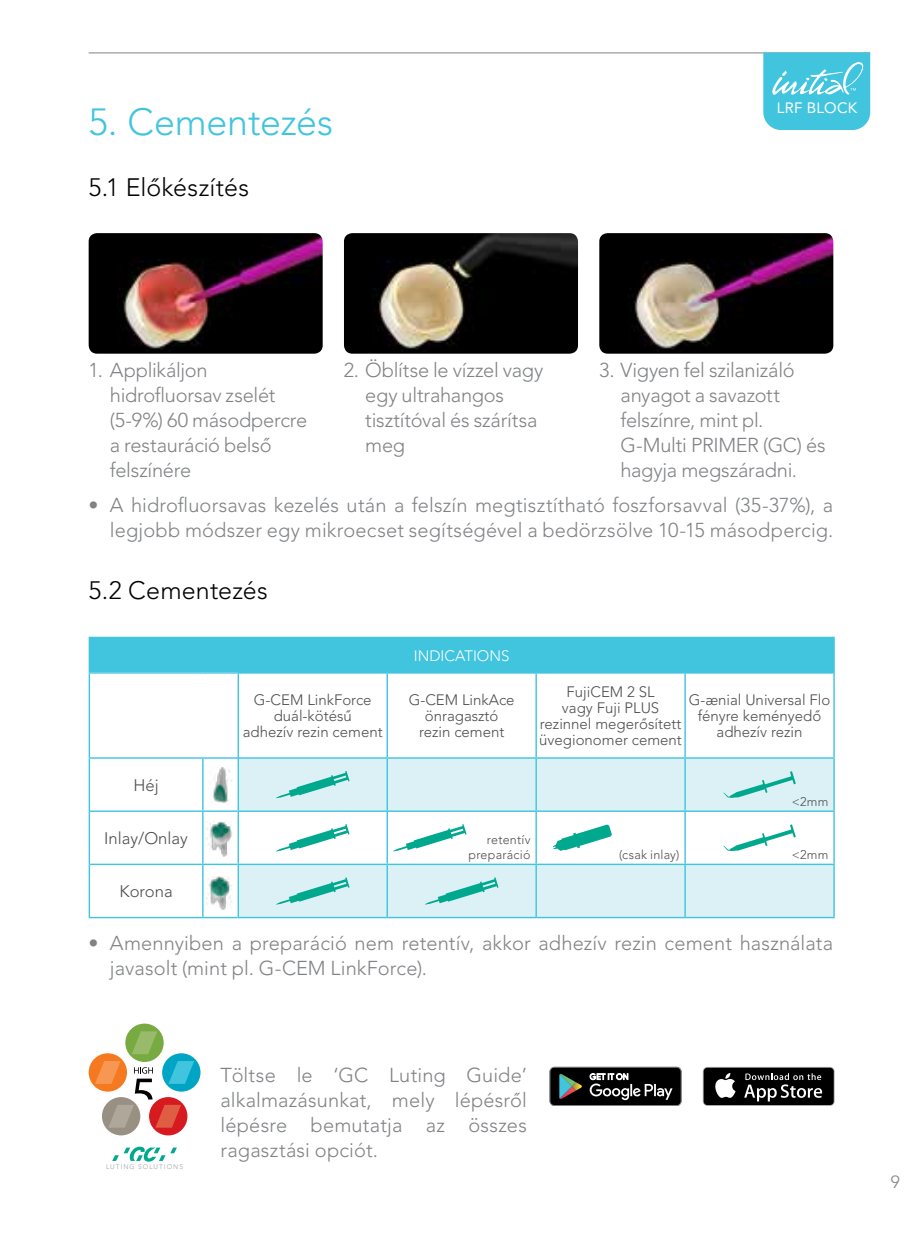
<style>
.page{position:relative;width:922px;height:1241px;background:#fff}
.page>*{position:absolute;margin:0;border:0;box-sizing:border-box;transform-origin:0 0}
.t1{font:300 37.5px "Avenir LT Std";letter-spacing:-.005em;color:#41c4de}
.t2{font:300 25px "Avenir LT Std";letter-spacing:.005em;color:#000}
.t3{font:300 20px/25px "Avenir LT Std";color:#808285}
.t4{font:300 17.5px "Avenir LT Std";color:#808285}
.t5{font:300 16.75px "Avenir LT Std";color:#4d4d4f}
.t6{font:300 15px/16.2px "Avenir LT Std";color:#4d4d4f;text-align:center}
.t7{font:300 15px "Avenir LT Std";color:#fff}
.t8{font:15px "Avenir LT Std";letter-spacing:.02em;color:#fff}
.t9{font:300 12.5px/15px "Avenir LT Std";letter-spacing:.015em;color:#4d4d4f;text-align:right}
.t10{font:300 6.75px "Avenir LT Std";color:#9d9fa2}
</style>
<div class="page">
<hr style="left:89px;top:52px;width:781px;height:1px;background:#808285">
<svg style="left:763px;top:52px;width:107px;height:78px;background:#54c9e0"></svg>
<img style="left:89px;top:233px;width:233px;height:120px">
<img style="left:344px;top:233px;width:234px;height:120px">
<img style="left:599px;top:233px;width:234px;height:120px">
<div style="left:125px;top:1023px;width:39px;height:38px;background:#78aa42;border-radius:50%"></div>
<div style="left:89px;top:1053px;width:38px;height:38px;background:#f47920;border-radius:50%"></div>
<div style="left:149px;top:1096px;width:38px;height:39px;background:#d71920;border-radius:50%"></div>
<div style="left:162px;top:1053px;width:38px;height:38px;background:#00a4c4;border-radius:50%"></div>
<div style="left:102px;top:1096px;width:38px;height:39px;background:#989183;border-radius:50%"></div>
<svg style="left:132px;top:1031px;width:25px;height:22px"></svg>
<svg style="left:95px;top:1060px;width:99px;height:67px"></svg>
<svg style="left:112px;top:1146px;width:65px;height:15px"></svg>
<svg style="left:549px;top:1066px;width:132px;height:39px;background:#2d302f"></svg>
<svg style="left:702px;top:1066px;width:132px;height:39px"></svg>
<div style="left:703px;top:1067px;width:130px;height:37px;background:#000;border-radius:4px"></div>
<svg style="left:715px;top:1073px;width:20px;height:24px"></svg>
<svg style="left:744px;top:1073px;width:77px;height:28px"></svg>
<div style="left:89px;top:637px;width:744px;height:35px;background:#41c4de"></div>
<svg style="left:90px;top:673px;width:743px;height:243px"></svg>
<svg style="left:239px;top:758px;width:594px;height:158px;fill:#dbf1f6"></svg>
<hr style="left:89px;top:636px;width:114px;height:2px;background:#41c4de">
<hr style="left:203px;top:636px;width:35px;height:2px;background:#41c4de">
<hr style="left:238px;top:636px;width:149px;height:2px;background:#41c4de">
<hr style="left:387px;top:636px;width:149px;height:2px;background:#41c4de">
<hr style="left:536px;top:636px;width:149px;height:2px;background:#41c4de">
<hr style="left:685px;top:636px;width:149px;height:2px;background:#41c4de">
<hr style="left:833px;top:638px;width:1px;height:34px;background:#41c4de">
<hr style="left:89px;top:672px;width:114px;height:1px;background:#41c4de">
<hr style="left:89px;top:673px;width:1px;height:84px;background:#41c4de">
<hr style="left:203px;top:672px;width:36px;height:1px;background:#41c4de">
<hr style="left:89px;top:757px;width:114px;height:1px;background:#41c4de">
<hr style="left:203px;top:757px;width:36px;height:1px;background:#41c4de">
<hr style="left:90px;top:810px;width:113px;height:1px;background:#41c4de">
<hr style="left:203px;top:810px;width:34px;height:1px;background:#41c4de">
<hr style="left:90px;top:863px;width:113px;height:2px;background:#41c4de">
<hr style="left:203px;top:863px;width:34px;height:2px;background:#41c4de">
<hr style="left:89px;top:916px;width:114px;height:2px;background:#41c4de">
<hr style="left:203px;top:916px;width:34px;height:2px;background:#41c4de">
<hr style="left:239px;top:672px;width:148px;height:1px;background:#41c4de">
<hr style="left:387px;top:672px;width:149px;height:1px;background:#41c4de">
<hr style="left:536px;top:672px;width:149px;height:1px;background:#41c4de">
<hr style="left:685px;top:672px;width:148px;height:1px;background:#41c4de">
<hr style="left:89px;top:758px;width:1px;height:53px;background:#41c4de">
<hr style="left:202px;top:758px;width:1px;height:52px;background:#41c4de">
<hr style="left:237px;top:757px;width:150px;height:1px;background:#41c4de">
<hr style="left:387px;top:757px;width:149px;height:1px;background:#41c4de">
<hr style="left:536px;top:757px;width:149px;height:1px;background:#41c4de">
<hr style="left:685px;top:757px;width:149px;height:1px;background:#41c4de">
<hr style="left:89px;top:811px;width:1px;height:53px;background:#41c4de">
<hr style="left:202px;top:811px;width:1px;height:52px;background:#41c4de">
<hr style="left:237px;top:810px;width:150px;height:1px;background:#41c4de">
<hr style="left:387px;top:810px;width:149px;height:1px;background:#41c4de">
<hr style="left:536px;top:810px;width:149px;height:1px;background:#41c4de">
<hr style="left:685px;top:810px;width:149px;height:1px;background:#41c4de">
<hr style="left:89px;top:864px;width:1px;height:52px;background:#41c4de">
<hr style="left:202px;top:865px;width:1px;height:51px;background:#41c4de">
<hr style="left:237px;top:863px;width:150px;height:2px;background:#41c4de">
<hr style="left:387px;top:863px;width:149px;height:2px;background:#41c4de">
<hr style="left:536px;top:863px;width:149px;height:2px;background:#41c4de">
<hr style="left:685px;top:863px;width:149px;height:2px;background:#41c4de">
<hr style="left:237px;top:916px;width:150px;height:2px;background:#41c4de">
<hr style="left:387px;top:916px;width:149px;height:2px;background:#41c4de">
<hr style="left:536px;top:916px;width:149px;height:2px;background:#41c4de">
<hr style="left:685px;top:916px;width:149px;height:2px;background:#41c4de">
<hr style="left:237px;top:673px;width:2px;height:84px;background:#41c4de">
<hr style="left:386px;top:673px;width:2px;height:84px;background:#41c4de">
<hr style="left:535px;top:673px;width:1px;height:84px;background:#41c4de">
<hr style="left:684px;top:673px;width:1px;height:84px;background:#41c4de">
<hr style="left:833px;top:672px;width:1px;height:85px;background:#41c4de">
<hr style="left:386px;top:811px;width:2px;height:52px;background:#41c4de">
<hr style="left:535px;top:811px;width:1px;height:52px;background:#41c4de">
<hr style="left:684px;top:811px;width:1px;height:52px;background:#41c4de">
<hr style="left:833px;top:811px;width:1px;height:52px;background:#41c4de">
<hr style="left:237px;top:758px;width:2px;height:52px;background:#41c4de">
<hr style="left:386px;top:758px;width:2px;height:52px;background:#41c4de">
<hr style="left:535px;top:758px;width:1px;height:52px;background:#41c4de">
<hr style="left:684px;top:758px;width:1px;height:52px;background:#41c4de">
<hr style="left:833px;top:758px;width:1px;height:52px;background:#41c4de">
<hr style="left:237px;top:865px;width:2px;height:51px;background:#41c4de">
<hr style="left:386px;top:865px;width:2px;height:51px;background:#41c4de">
<hr style="left:535px;top:865px;width:1px;height:51px;background:#41c4de">
<hr style="left:684px;top:865px;width:1px;height:51px;background:#41c4de">
<hr style="left:833px;top:865px;width:1px;height:51px;background:#41c4de">
<hr style="left:237px;top:811px;width:2px;height:52px;background:#41c4de">
<img style="left:208px;top:767px;width:25px;height:35px">
<svg style="left:276px;top:770px;width:73px;height:28px;background:#a6dfdd"></svg>
<svg style="left:723px;top:771px;width:72px;height:26px;background:#b3e3e3"></svg>
<img style="left:207px;top:821px;width:27px;height:35px">
<svg style="left:276px;top:824px;width:73px;height:27px"></svg>
<svg style="left:393px;top:824px;width:73px;height:27px"></svg>
<svg style="left:552px;top:824px;width:59px;height:26px"></svg>
<svg style="left:723px;top:824px;width:72px;height:27px"></svg>
<img style="left:207px;top:876px;width:27px;height:33px">
<svg style="left:276px;top:877px;width:73px;height:27px;background:#a4dedc"></svg>
<svg style="left:425px;top:877px;width:73px;height:27px;background:#a4dedc"></svg>
<h1 class="t1" style="left:89px;top:100px;width:246px">5. Cementezés</h1>
<p class="t2" style="left:89px;top:173px;width:162px">5.1 Előkészítés</p>
<p class="t8" style="left:776px;top:99px;width:82px">LRF BLOCK</p>
<p class="t3" style="left:365px;top:357px;width:180px;text-indent:-21px">2. Öblítse le vízzel vagy egy ultrahangos tisztítóval és szárítsa meg</p>
<p class="t3" style="left:620px;top:357px;width:206px;text-indent:-21px">3. Vigyen fel szilanizáló anyagot a savazott felszínre, mint pl.<br>G-Multi PRIMER (GC) és hagyja megszáradni.</p>
<p class="t3" style="left:110px;top:357px;width:199px;text-indent:-21px">1. Applikáljon hidrofluorsav zselét (5-9%) 60 másodpercre a restauráció belső felszínére</p>
<p class="t3" style="left:89px;top:492px;width:746px;text-align:right">• A hidrofluorsavas kezelés után a felszín megtisztítható foszforsavval (35-37%), a legjobb módszer egy mikroecset segítségével a bedörzsölve 10-15 másodpercig.</p>
<p class="t2" style="left:89px;top:575px;width:181px">5.2 Cementezés</p>
<p class="t7" style="left:414px;top:646px;width:14px">Indications</p>
<p class="t5" style="left:133px;top:775px;width:27px">Héj</p>
<p class="t5" style="left:104px;top:828px;width:85px">Inlay/Onlay</p>
<p class="t5" style="left:119px;top:881px;width:55px">Korona</p>
<p class="t6" style="left:243px;top:691px;width:141px">G-CEM LinkForce duál-kötésű<br>adhezív rezin cement</p>
<p class="t6" style="left:408px;top:691px;width:107px">G-CEM LinkAce önragasztó rezin cement</p>
<p class="t6" style="left:539px;top:683px;width:144px">FujiCEM 2 SL<br>vagy Fuji PLUS rezinnel megerősített üvegionomer cement</p>
<p class="t6" style="left:688px;top:691px;width:143px">G-ænial Universal Flo fényre keményedő adhezív rezin</p>
<p class="t9" style="left:468px;top:831px;width:63px">retentív preparáció</p>
<p class="t9" style="left:791px;top:793px;width:38px">&lt;2mm</p>
<p class="t9" style="left:619px;top:846px;width:62px">(csak inlay)</p>
<p class="t9" style="left:791px;top:846px;width:38px">&lt;2mm</p>
<p class="t3" style="left:110px;top:930px;width:724px;text-indent:-21px">• Amennyiben a preparáció nem retentív, akkor adhezív rezin cement használata javasolt (mint pl. G-CEM LinkForce).</p>
<p class="t10" style="left:106px;top:1162px;width:16px">Lutingsol</p>
<p class="t10" style="left:153px;top:1162px;width:12px">utions</p>
<p class="t3" style="left:220px;top:1062px;width:308px;text-align:justify">Töltse le ‘GC Luting Guide’ alkalmazásunkat, mely lépésről lépésre bemutatja az összes ragasztási opciót.</p>
<p class="t4" style="left:890px;top:1171px;width:11px">9</p>
</div>
